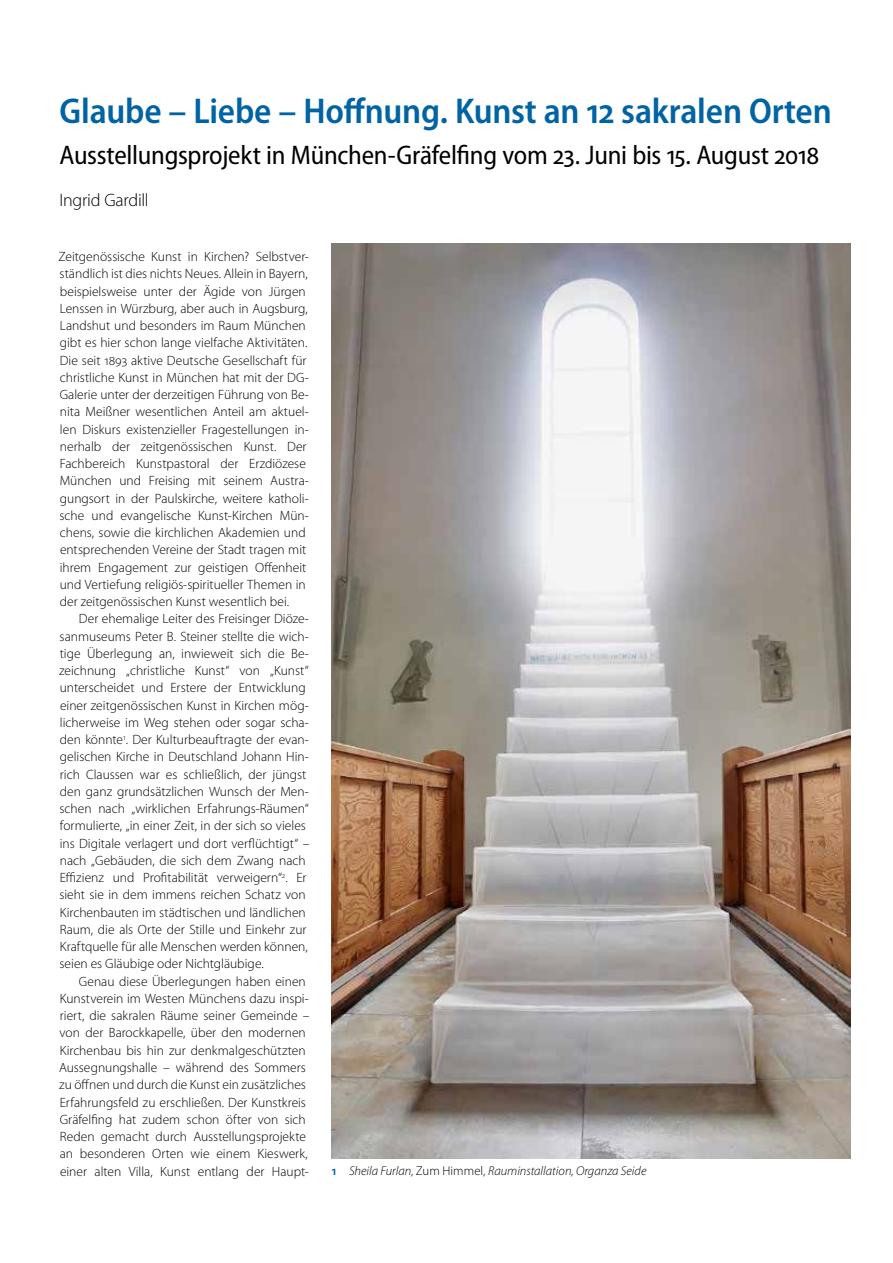
<style>
.page{position:relative;width:893px;height:1263px;background:#fff}
.page>*{position:absolute;margin:0;border:0;box-sizing:border-box;transform-origin:0 0}
.t1{font:600 semi-condensed 36px "Myriad Pro";letter-spacing:-.005em;color:#0063a3}
.t2{font:semi-condensed 27px "Myriad Pro";letter-spacing:-.01em;color:#000}
.t3{font:300 18px "Myriad Pro";letter-spacing:-.015em;color:#000}
.t4{font:300 13.5px/17.2px "Myriad Pro";color:#000}
.t5{font:italic 300 12.75px "Myriad Pro";color:#000}
.s1{font-weight:600;font-style:normal;font-stretch:semi-condensed;color:#0063a3}
.s2{font-style:normal}
</style>
<div class="page">
<img style="left:332px;top:244px;width:518px;height:914px">
<h1 class="t1" style="left:60px;top:88px;width:774px">Glaube – Liebe – Hoffnung. Kunst an 12 sakralen Orten</h1>
<h2 class="t2" style="left:60px;top:138px;width:761px">Ausstellungsprojekt in München-Gräfelfing vom 23. Juni bis 15. August 2018</h2>
<h3 class="t3" style="left:60px;top:189px;width:91px">Ingrid Gardill</h3>
<p class="t4" style="left:58px;top:248px;width:252px">Zeitgenössische Kunst in Kirchen? Selbstver&shy;ständlich ist dies nichts Neues. Allein in Bayern, beispielsweise unter der Ägide von Jürgen Lenssen in Würzburg, aber auch in Augsburg, Landshut und besonders im Raum München gibt es hier schon lange vielfache Aktivitäten.<br>Die seit 1893 aktive Deutsche Gesellschaft für christliche Kunst in München hat mit der DG-Galerie unter der derzeitigen Führung von Be&shy;nita Meißner wesentlichen Anteil am aktuel&shy;len Diskurs existenzieller Fragestellungen in&shy;nerhalb der zeitgenössischen Kunst. Der Fachbereich Kunstpastoral der Erzdiözese München und Freising mit seinem Austra&shy;gungsort in der Paulskirche, weitere katholi&shy;sche und evangelische Kunst-Kirchen Mün&shy;chens, sowie die kirchlichen Akademien und entsprechenden Vereine der Stadt tragen mit ihrem Engagement zur geistigen Offenheit und Vertiefung religiös-spiritueller Themen in der zeitgenössischen Kunst wesentlich bei.</p>
<p class="t4" style="left:59px;top:610px;width:252px;text-indent:20px">Der ehemalige Leiter des Freisinger Diöze&shy;sanmuseums Peter B. Steiner stellte die wich&shy;tige Überlegung an, inwieweit sich die Be&shy;zeichnung „christliche Kunst“ von „Kunst“ unterscheidet und Erstere der Entwicklung einer zeitgenössischen Kunst in Kirchen mög&shy;licherweise im Weg stehen oder sogar scha&shy;den könnte<sup>1</sup>. Der Kulturbeauftragte der evan&shy;gelischen Kirche in Deutschland Johann Hin&shy;rich Claussen war es schließlich, der jüngst den ganz grundsätzlichen Wunsch der Men&shy;schen nach „wirklichen Erfahrungs-Räumen“ formulierte, „in einer Zeit, in der sich so vieles ins Digitale verlagert und dort verflüchtigt“ – nach „Gebäuden, die sich dem Zwang nach Effizienz und Profitabilität verweigern“<sup>2</sup>. Er sieht sie in dem immens reichen Schatz von Kirchenbauten im städtischen und ländlichen Raum, die als Orte der Stille und Einkehr zur Kraftquelle für alle Menschen werden können, seien es Gläubige oder Nichtgläubige.</p>
<p class="t4" style="left:59px;top:972px;width:252px;text-indent:20px">Genau diese Überlegungen haben einen Kunstverein im Westen Münchens dazu inspi&shy;riert, die sakralen Räume seiner Gemeinde – von der Barockkapelle, über den modernen Kirchenbau bis hin zur denkmalgeschützten Aussegnungshalle – während des Sommers zu öffnen und durch die Kunst ein zusätzliches Erfahrungsfeld zu erschließen. Der Kunstkreis Gräfelfing hat zudem schon öfter von sich Reden gemacht durch Ausstellungsprojekte an besonderen Orten wie einem Kieswerk, einer alten Villa, Kunst entlang der Haupt-</p>
<p class="t5" style="left:332px;top:1163px;width:316px"><span class="s1">1</span> Sheila Furlan, <span class="s2">Zum Himmel,</span> Rauminstallation, Organza Seide</p>
</div>
